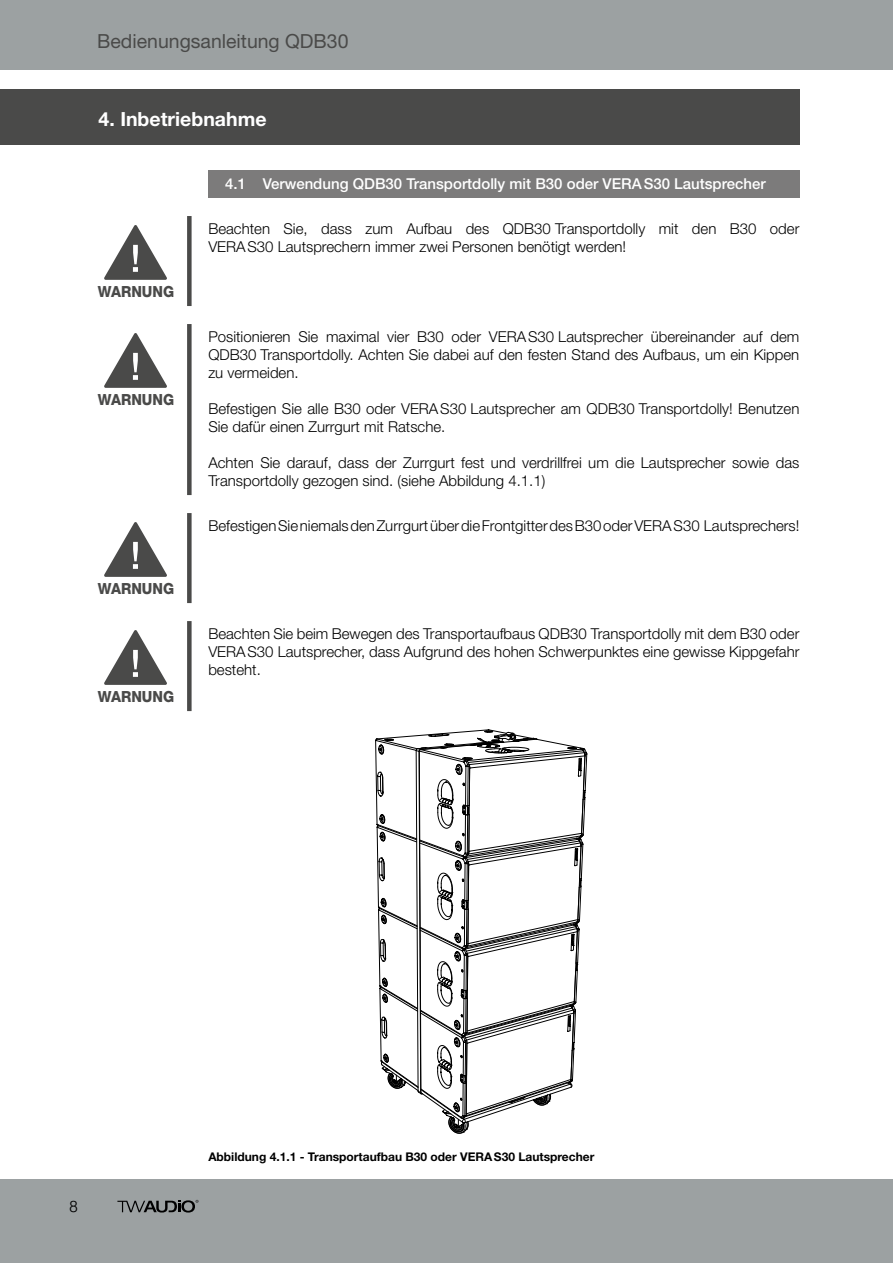
<style>
.page{position:relative;width:893px;height:1263px;background:#fff}
.page>*{position:absolute;margin:0;border:0;box-sizing:border-box;transform-origin:0 0}
.t1{font:19.5px "Helvetica Neue LT Std";color:#4a4a49}
.t2{font:700 19.5px "Helvetica Neue LT Std";color:#fff}
.t3{font:300 16.5px "Lexia";color:#000}
.t4{font:800 15.3px "Helvetica Neue LT Std";color:#4a4a49;scale:.93 1}
.t5{font:300 15px/18px "Helvetica Neue LT Std";color:#000}
.t6{font:500 15px "Helvetica Neue LT Std";color:#fff}
.t7{font:700 12px "Helvetica Neue LT Std";color:#000}
</style>
<div class="page">
<div style="left:0;top:0;width:893px;height:69px;background:#9ca1a2"></div>
<div style="left:0;top:1179px;width:893px;height:84px;background:#9ca1a2"></div>
<svg style="left:117px;top:1200px;width:81px;height:12px"></svg>
<div style="left:0;top:89px;width:144px;height:55px;background:#4a4a49"></div>
<div style="left:82px;top:89px;width:717px;height:55px;background:#4a4a49"></div>
<div style="left:208px;top:170px;width:591px;height:28px;background:#7c7b7b"></div>
<div style="left:187px;top:216px;width:5px;height:90px;background:#4a4a49"></div>
<svg style="left:104px;top:225px;width:63px;height:55px"></svg>
<div style="left:187px;top:324px;width:5px;height:171px;background:#4a4a49"></div>
<svg style="left:104px;top:333px;width:63px;height:55px"></svg>
<div style="left:187px;top:513px;width:5px;height:90px;background:#4a4a49"></div>
<svg style="left:104px;top:522px;width:63px;height:55px"></svg>
<svg style="left:375px;top:730px;width:212px;height:403px"></svg>
<div style="left:187px;top:621px;width:5px;height:90px;background:#4a4a49"></div>
<svg style="left:104px;top:630px;width:63px;height:55px"></svg>
<h1 class="t1" style="left:97px;top:29px;width:253px">Bedienungsanleitung QDB30</h1>
<h1 class="t2" style="left:99px;top:107px;width:169px">4. Inbetriebnahme</h1>
<p class="t4" style="left:98px;top:282px;width:84px">WARNUNG</p>
<p class="t4" style="left:98px;top:390px;width:84px">WARNUNG</p>
<p class="t4" style="left:98px;top:579px;width:84px">WARNUNG</p>
<p class="t4" style="left:98px;top:687px;width:84px">WARNUNG</p>
<p class="t6" style="left:225px;top:175px;width:542px">4.1 Verwendung QDB30 Transportdolly mit B30 oder VERAS30 Lautsprecher</p>
<p class="t5" style="left:208px;top:219px;width:593px">Beachten Sie, dass zum Aufbau des QDB30 Transportdolly mit den B30 oder<br>VERAS30 Lautsprechern immer zwei Personen benötigt werden!</p>
<p class="t5" style="left:208px;top:327px;width:593px;text-align:justify">Positionieren Sie maximal vier B30 oder VERAS30 Lautsprecher übereinander auf dem QDB30 Transportdolly. Achten Sie dabei auf den festen Stand des Aufbaus, um ein Kippen zu vermeiden.</p>
<p class="t5" style="left:208px;top:399px;width:593px">Befestigen Sie alle B30 oder VERAS30 Lautsprecher am QDB30 Transportdolly! Benutzen<br>Sie dafür einen Zurrgurt mit Ratsche.</p>
<p class="t5" style="left:208px;top:453px;width:592px">Achten Sie darauf, dass der Zurrgurt fest und verdrillfrei um die Lautsprecher sowie das<br>Transportdolly gezogen sind. (siehe Abbildung 4.1.1)</p>
<p class="t5" style="left:208px;top:516px;width:593px">Befestigen Sie niemals den Zurrgurt über die Frontgitter des B30 oder VERAS30 Lautsprechers!</p>
<p class="t5" style="left:208px;top:624px;width:593px;text-align:justify">Beachten Sie beim Bewegen des Transportaufbaus QDB30 Transportdolly mit dem B30 oder VERAS30 Lautsprecher, dass Aufgrund des hohen Schwerpunktes eine gewisse Kippgefahr besteht.</p>
<p class="t3" style="left:69px;top:1196px;width:10px">8</p>
<p class="t7" style="left:208px;top:1149px;width:388px">Abbildung 4.1.1 - Transportaufbau B30 oder VERAS30 Lautsprecher</p>
</div>
